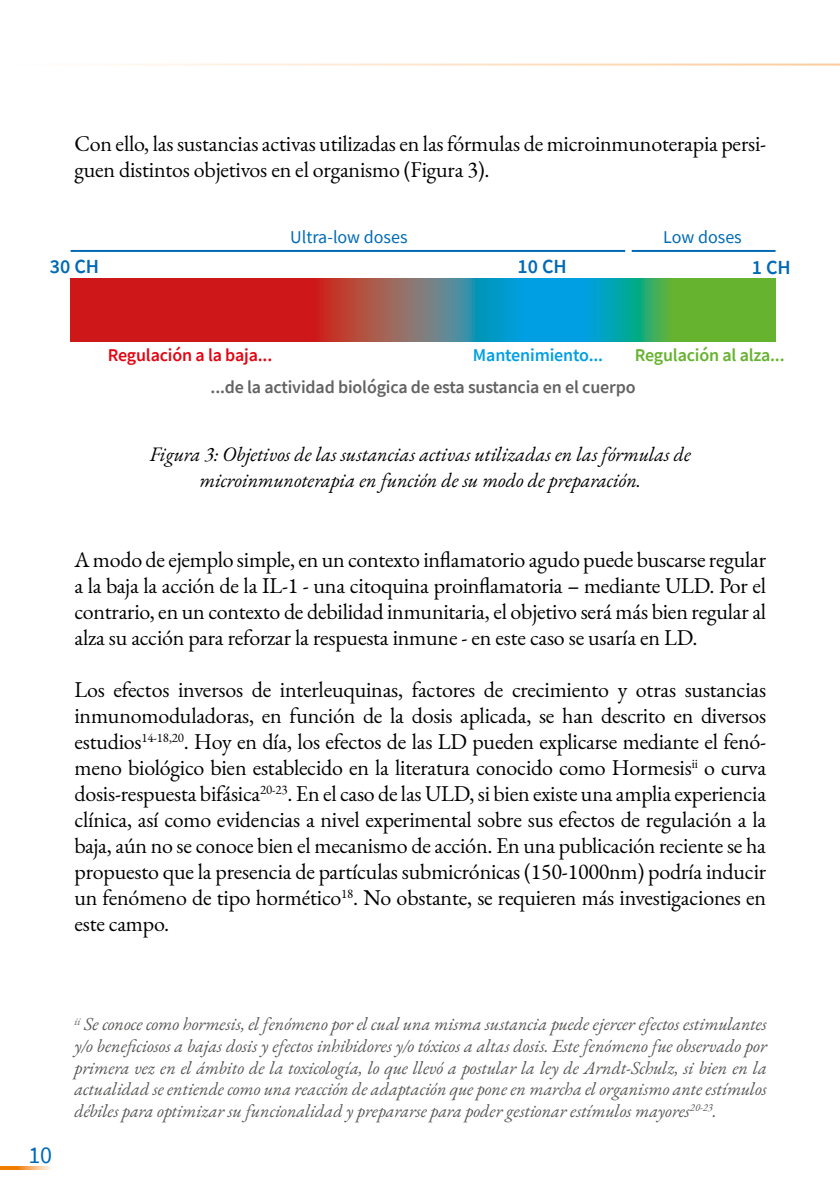
<style>
.page{position:relative;width:840px;height:1191px;background:#fff}
.page>*{position:absolute;margin:0;border:0;box-sizing:border-box;transform-origin:0 0}
.t1{font:24px "Source Sans Pro";color:#006ab4}
.t2{font:22px/26px "EB Garamond";letter-spacing:-.01em;color:#000;text-align:justify}
.t3{font:italic 20px/26.4px "EB Garamond";color:#000;text-align:center}
.t4{font:600 20px "Source Sans Pro";color:#006ab4}
.t5{font:italic 18px/21.6px "EB Garamond";color:#575756;text-align:justify}
.t6{font:600 18px "Source Sans Pro";letter-spacing:-.01em;color:#646363}
.t7{font:18px "Source Sans Pro";color:#006ab4}
.t8{font:600 18px "Source Sans Pro";letter-spacing:-.01em;color:#e30613}
.t9{font:600 18px "Source Sans Pro";letter-spacing:-.01em;color:#65b32e}
.t10{font:600 18px "Source Sans Pro";letter-spacing:-.01em;color:#009fe3}
</style>
<div class="page">
<svg style="left:0;top:1166px;width:51px;height:3px"></svg>
<hr style="left:71px;top:250px;width:554px;height:2px;background:#006ab4">
<hr style="left:631px;top:250px;width:144px;height:2px;background:#006ab4">
<svg style="left:71px;top:279px;width:704px;height:63px"></svg>
<p class="t2" style="left:74px;top:130px;width:693px">Con ello, las sustancias activas utilizadas en las fórmulas de microinmunoterapia persi&shy;guen distintos objetivos en el organismo (Figura 3).</p>
<p class="t7" style="left:290px;top:225px;width:119px">Ultra-low doses</p>
<p class="t7" style="left:662px;top:225px;width:80px">Low doses</p>
<p class="t4" style="left:50px;top:253px;width:51px">30 CH</p>
<p class="t4" style="left:517px;top:253px;width:51px">10 CH</p>
<p class="t4" style="left:751px;top:254px;width:41px">1 CH</p>
<p class="t10" style="left:472px;top:343px;width:132px">Mantenimiento...</p>
<p class="t9" style="left:634px;top:343px;width:151px">Regulación al alza...</p>
<p class="t6" style="left:210px;top:375px;width:426px">...de la actividad biológica de esta sustancia en el cuerpo</p>
<p class="t8" style="left:108px;top:343px;width:166px">Regulación a la baja...</p>
<p class="t3" style="left:150px;top:441px;width:542px">Figura 3: Objetivos de las sustancias activas utilizadas en las fórmulas de microinmunoterapia en función de su modo de preparación.</p>
<p class="t2" style="left:74px;top:546px;width:692px">A modo de ejemplo simple, en un contexto inflamatorio agudo puede buscarse regular a la baja la acción de la IL-1 - una citoquina proinflamatoria – mediante ULD. Por el contrario, en un contexto de debilidad inmunitaria, el objetivo será más bien regular al alza su acción para reforzar la respuesta inmune - en este caso se usaría en LD.</p>
<p class="t2" style="left:74px;top:676px;width:692px">Los efectos inversos de interleuquinas, factores de crecimiento y otras sustancias inmunomoduladoras, en función de la dosis aplicada, se han descrito en diversos estudios<sup>14-18,20</sup>. Hoy en día, los efectos de las LD pueden explicarse mediante el fenó&shy;meno biológico bien establecido en la literatura conocido como Hormesis<sup>ii</sup> o curva dosis-respuesta bifásica<sup>20-23</sup>. En el caso de las ULD, si bien existe una amplia experiencia clínica, así como evidencias a nivel experimental sobre sus efectos de regulación a la baja, aún no se conoce bien el mecanismo de acción. En una publicación reciente se ha propuesto que la presencia de partículas submicrónicas (150-1000nm) podría inducir un fenómeno de tipo hormético<sup>18</sup>. No obstante, se requieren más investigaciones en este campo.</p>
<p class="t1" style="left:28px;top:1139px;width:25px">10</p>
<p class="t5" style="left:74px;top:1013px;width:693px"><sup>ii</sup> Se conoce como hormesis, el fenómeno por el cual una misma sustancia puede ejercer efectos estimulantes y/o beneficiosos a bajas dosis y efectos inhibidores y/o tóxicos a altas dosis. Este fenómeno fue observado por primera vez en el ámbito de la toxicología, lo que llevó a postular la ley de Arndt-Schulz, si bien en la actualidad se entiende como una reacción de adaptación que pone en marcha el organismo ante estímulos débiles para optimizar su funcionalidad y prepararse para poder gestionar estímulos mayores<sup>20-23</sup>.</p>
</div>
